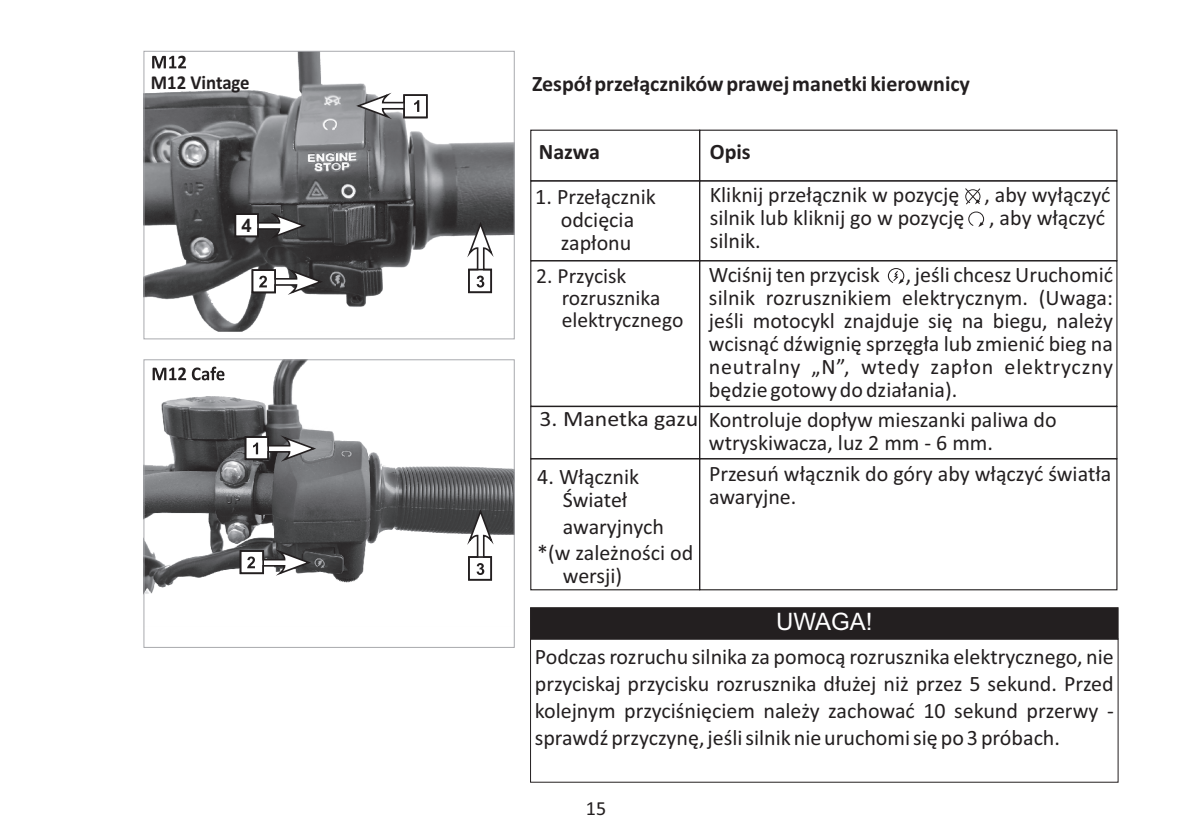
<style>
.page{position:relative;width:1191px;height:840px;background:#fff}
.page>*{position:absolute;margin:0;border:0;box-sizing:border-box;transform-origin:0 0}
.t1{font:24px "Arial";color:#fff}
.t2{font:22px/22.8px "Calibri";color:#231f20}
.t3{font:700 22px "Calibri";color:#231f20}
.t4{font:22px "Calibri";color:#231f20;scale:1.08 1}
.t5{font:21.6px/22.4px "Calibri";color:#231f20}
.t6{font:20px "Calibri";color:#231f20}
.t7{font:700 19.8px "Calibri";color:#231f20;scale:.95 1}
.t8{font:700 18.4px "Arial";color:#231f20}
</style>
<div class="page">
<img style="left:145px;top:361px;width:367px;height:233px">
<div style="left:143px;top:359px;width:371px;height:288px;border:1px solid #a8a9ad"></div>
<img style="left:145px;top:53px;width:367px;height:278px">
<div style="left:143px;top:51px;width:371px;height:288px;border:1px solid #a8a9ad"></div>
<svg style="left:244px;top:435px;width:74px;height:25px"></svg>
<div style="left:530px;top:607px;width:588px;height:31px;background:#231f20"></div>
<div style="left:530px;top:638px;width:588px;height:144px;border:1px solid #231f20"></div>
<svg style="left:888px;top:268px;width:16px;height:16px"></svg>
<svg style="left:965px;top:188px;width:16px;height:17px"></svg>
<svg style="left:968px;top:211px;width:16px;height:16px"></svg>
<div style="left:530px;top:129px;width:170px;height:52px;border:1px solid #231f20"></div>
<div style="left:699px;top:129px;width:418px;height:52px;border:1px solid #231f20"></div>
<div style="left:530px;top:180px;width:170px;height:81px;border:1px solid #231f20"></div>
<div style="left:699px;top:180px;width:418px;height:81px;border:1px solid #231f20"></div>
<div style="left:530px;top:260px;width:170px;height:146px;border:1px solid #231f20"></div>
<div style="left:699px;top:260px;width:418px;height:146px;border:1px solid #231f20"></div>
<div style="left:530px;top:406px;width:170px;height:53px;border:1px solid #231f20"></div>
<div style="left:699px;top:406px;width:418px;height:53px;border:1px solid #231f20"></div>
<div style="left:530px;top:458px;width:170px;height:132px;border:1px solid #231f20"></div>
<div style="left:699px;top:458px;width:418px;height:132px;border:1px solid #231f20"></div>
<svg style="left:251px;top:268px;width:74px;height:26px"></svg>
<svg style="left:467px;top:219px;width:26px;height:75px"></svg>
<svg style="left:467px;top:506px;width:26px;height:75px"></svg>
<svg style="left:234px;top:212px;width:74px;height:27px"></svg>
<div style="left:234px;top:213px;width:25px;height:24px;border:2px solid #231f20"></div>
<svg style="left:354px;top:93px;width:74px;height:26px"></svg>
<svg style="left:152px;top:56px;width:34px;height:12px"></svg>
<svg style="left:153px;top:366px;width:71px;height:14px"></svg>
<svg style="left:239px;top:549px;width:74px;height:26px"></svg>
<p class="t7" style="left:151px;top:74px;width:106px">M12 Vintage</p>
<p class="t8" style="left:241px;top:218px;width:12px">4</p>
<p class="t3" style="left:532px;top:74px;width:439px">Zespół przełączników prawej manetki kierownicy</p>
<p class="t3" style="left:539px;top:142px;width:62px">Nazwa</p>
<p class="t3" style="left:710px;top:142px;width:42px">Opis</p>
<p class="t2" style="left:535px;top:187px;width:122px;text-align:center">1. Przełącznik odcięcia zapłonu</p>
<p class="t5" style="left:562px;top:266px;width:123px;text-indent:-26px">2. Przycisk rozrusznika elektrycznego</p>
<p class="t4" style="left:539px;top:409px;width:148px">3. Manetka gazu</p>
<p class="t2" style="left:563px;top:466px;width:78px;text-indent:-26px">4. Włącznik<br>Świateł</p>
<p class="t2" style="left:537px;top:514px;width:157px;line-height:26.8px;text-align:center">awaryjnych<br>*(w zależności od</p>
<p class="t2" style="left:563px;top:566px;width:61px">wersji)</p>
<p class="t2" style="left:710px;top:185px;width:402px">Kliknij przełącznik w pozycję , aby wyłączyć silnik lub kliknij go w pozycję , aby włączyć silnik.</p>
<p class="t2" style="left:709px;top:265px;width:405px;text-align:justify">Wciśnij ten przycisk , jeśli chcesz Uruchomić silnik rozrusznikiem elektrycznym. (Uwaga: jeśli motocykl znajduje się na biegu, należy wcisnąć dźwignię sprzęgła lub zmienić bieg na neutralny „N”, wtedy zapłon elektryczny będzie gotowy do działania).</p>
<p class="t2" style="left:709px;top:410px;width:349px">Kontroluje dopływ mieszanki paliwa do wtryskiwacza, luz 2 mm - 6 mm.</p>
<p class="t2" style="left:709px;top:464px;width:404px">Przesuń włącznik do góry aby włączyć światła awaryjne.</p>
<p class="t1" style="left:776px;top:612px;width:98px">UWAGA!</p>
<p class="t2" style="left:535px;top:645px;width:580px;line-height:26.8px;text-align:justify">Podczas rozruchu silnika za pomocą rozrusznika elektrycznego, nie przyciskaj przycisku rozrusznika dłużej niż przez 5 sekund. Przed kolejnym przyciśnięciem należy zachować 10 sekund przerwy - sprawdź przyczynę, jeśli silnik nie uruchomi się po 3 próbach.</p>
<p class="t6" style="left:586px;top:799px;width:22px">15</p>
</div>
